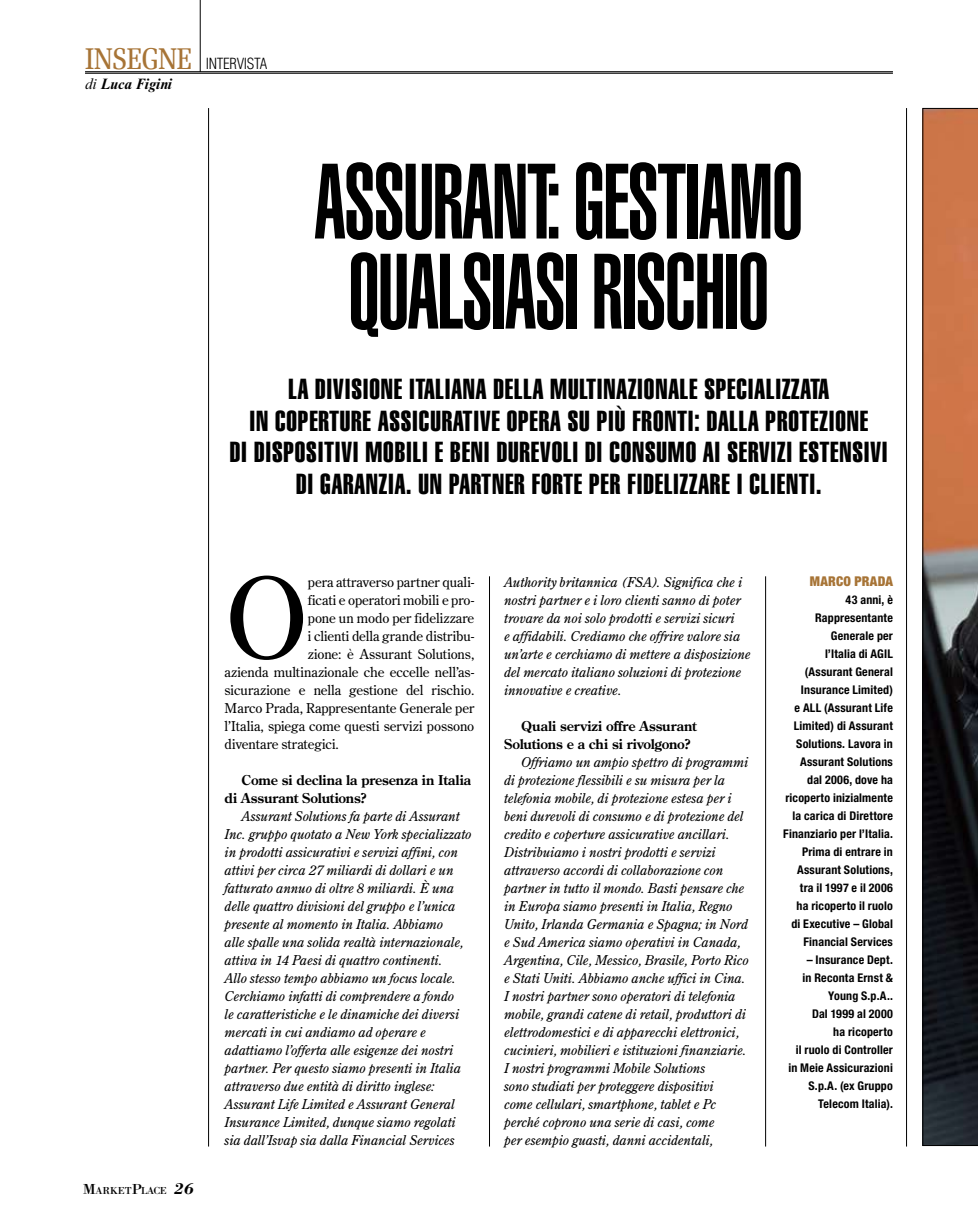
<style>
.page{position:relative;width:978px;height:1221px;background:#fff}
.page>*{position:absolute;margin:0;border:0;box-sizing:border-box;transform-origin:0 0}
.t1{font:111.9px "Century Old Style Std";color:#000}
.t2{font:105px/90px "Helvetica LT Std Ultra Comp";letter-spacing:-.02em;color:#000;text-align:center;scale:.9 1}
.t3{font:33px "Verona";color:#a77436}
.t4{font:28.5px/31.5px "Helvetica LT Std Extra Comp";letter-spacing:.03em;color:#000;text-align:center}
.t5{font:italic 700 15px "Times New Roman MT Std";color:#000}
.t6{font:300 condensed 15px "Helvetica LT Std";letter-spacing:-.02em;color:#000}
.t7{font:italic 13.5px/18px "Century Old Style Std";letter-spacing:-.005em;color:#000}
.t8{font:13.5px "Century Old Style Std";letter-spacing:-.005em;color:#000}
.t9{font:700 13.5px/18px "Century Old Style Std";letter-spacing:-.005em;color:#000}
.t10{font:900 condensed 13.5px "Helvetica Neue LT Std";letter-spacing:.015em;color:#a77436}
.t11{font:700 condensed 12px/18px "Helvetica Neue LT Std";letter-spacing:.015em;color:#000;text-align:right}
.t12{font:10.5px "Bodoni";color:#000}
.s1{font-weight:400}
.s2{font-size:15px}
.s3{font-weight:700;font-style:italic;font-size:16.5px}
</style>
<div class="page">
<hr style="left:200px;top:0;width:1px;height:72px;background:#000">
<hr style="left:85px;top:71px;width:808px;height:1px;background:#000">
<hr style="left:85px;top:73px;width:808px;height:1px;background:#000">
<svg style="left:923px;top:108px;width:55px;height:1037px"></svg>
<hr style="left:489px;top:576px;width:1px;height:570px;background:#000">
<hr style="left:906px;top:108px;width:1px;height:1038px;background:#000">
<hr style="left:208px;top:108px;width:1px;height:1038px;background:#000">
<hr style="left:765px;top:576px;width:1px;height:570px;background:#000">
<h3 class="t3" style="left:85px;top:39px;width:109px">insegne</h3>
<p class="t5" style="left:85px;top:74px;width:88px"><span class="s1">di</span> Luca Figini</p>
<p class="t6" style="left:206px;top:55px;width:63px">INTERVISTA</p>
<h2 class="t2" style="left:314px;top:158px;width:545px">ASSURANT: GESTIAMO<br>QUALSIASI RISCHIO</h2>
<p class="t4" style="left:230px;top:373px;width:659px">LA DIVISIONE ITALIANA DELLA MULTINAZIONALE SPECIALIZZATA<br>IN COPERTURE ASSICURATIVE OPERA SU PIÙ FRONTI: DALLA PROTEZIONE<br>DI DISPOSITIVI MOBILI E BENI DUREVOLI DI CONSUMO AI SERVIZI ESTENSIVI DI GARANZIA. UN PARTNER FORTE PER FIDELIZZARE I CLIENTI.</p>
<p class="t12" style="left:83px;top:1183px;width:112px"><span class="s2">M</span>ARKET<span class="s2">P</span>LACE <span class="s3">26</span></p>
<h1 class="t1" style="left:225px;top:546px;width:87px">O</h1>
<p class="t8" style="left:308px;top:573px;width:168px">pera attraverso partner quali-</p>
<p class="t8" style="left:308px;top:591px;width:168px">ficati e operatori mobili e pro-</p>
<p class="t8" style="left:308px;top:609px;width:168px">pone un modo per fidelizzare</p>
<p class="t8" style="left:308px;top:627px;width:168px">i clienti della grande distribu-</p>
<p class="t8" style="left:308px;top:645px;width:168px">zione: è Assurant Solutions,</p>
<p class="t8" style="left:225px;top:663px;width:251px">azienda multinazionale che eccelle nell’as-</p>
<p class="t8" style="left:225px;top:681px;width:251px">sicurazione e nella gestione del rischio.</p>
<p class="t8" style="left:225px;top:699px;width:251px">Marco Prada, Rappresentante Generale per</p>
<p class="t8" style="left:225px;top:717px;width:251px">l’Italia, spiega come questi servizi possono</p>
<p class="t8" style="left:225px;top:735px;width:116px">diventare strategici.</p>
<p class="t9" style="left:225px;top:770px;width:248px;text-indent:17px">Come si declina la presenza in Italia di Assurant Solutions?</p>
<p class="t7" style="left:225px;top:806px;width:248px;text-indent:17px">Assurant Solutions fa parte di Assurant Inc. gruppo quotato a New York specializzato in prodotti assicurativi e servizi affini, con attivi per circa 27 miliardi di dollari e un fatturato annuo di oltre 8 miliardi. È una delle quattro divisioni del gruppo e l’unica presente al momento in Italia. Abbiamo<br>alle spalle una solida realtà internazionale, attiva in 14 Paesi di quattro continenti.<br>Allo stesso tempo abbiamo un focus locale.<br>Cerchiamo infatti di comprendere a fondo<br>le caratteristiche e le dinamiche dei diversi mercati in cui andiamo ad operare e adattiamo l’offerta alle esigenze dei nostri partner. Per questo siamo presenti in Italia attraverso due entità di diritto inglese:<br>Assurant Life Limited e Assurant General Insurance Limited, dunque siamo regolati sia dall’Isvap sia dalla Financial Services</p>
<p class="t7" style="left:504px;top:572px;width:248px">Authority britannica (FSA). Significa che i nostri partner e i loro clienti sanno di poter trovare da noi solo prodotti e servizi sicuri<br>e affidabili. Crediamo che offrire valore sia un’arte e cerchiamo di mettere a disposizione del mercato italiano soluzioni di protezione innovative e creative.</p>
<p class="t9" style="left:504px;top:716px;width:194px;text-indent:17px">Quali servizi offre Assurant<br>Solutions e a chi si rivolgono?</p>
<p class="t7" style="left:504px;top:752px;width:246px;text-indent:17px">Offriamo un ampio spettro di programmi di protezione flessibili e su misura per la telefonia mobile, di protezione estesa per i beni durevoli di consumo e di protezione del credito e coperture assicurative ancillari.<br>Distribuiamo i nostri prodotti e servizi attraverso accordi di collaborazione con partner in tutto il mondo. Basti pensare che in Europa siamo presenti in Italia, Regno Unito, Irlanda Germania e Spagna; in Nord e Sud America siamo operativi in Canada, Argentina, Cile, Messico, Brasile, Porto Rico e Stati Uniti. Abbiamo anche uffici in Cina.<br>I nostri partner sono operatori di telefonia mobile, grandi catene di retail, produttori di elettrodomestici e di apparecchi elettronici, cucinieri, mobilieri e istituzioni finanziarie.<br>I nostri programmi Mobile Solutions<br>sono studiati per proteggere dispositivi<br>come cellulari, smartphone, tablet e Pc perché coprono una serie di casi, come<br>per esempio guasti, danni accidentali,</p>
<p class="t10" style="left:810px;top:573px;width:84px">MARCO PRADA</p>
<p class="t11" style="left:783px;top:590px;width:111px">43 anni, è<br>Rappresentante<br>Generale per<br>l’Italia di AGIL (Assurant General<br>Insurance Limited)<br>e ALL (Assurant Life<br>Limited) di Assurant<br>Solutions. Lavora in<br>Assurant Solutions dal 2006, dove ha ricoperto inizialmente la carica di Direttore<br>Finanziario per l’Italia.<br>Prima di entrare in<br>Assurant Solutions, tra il 1997 e il 2006<br>ha ricoperto il ruolo<br>di Executive – Global<br>Financial Services</p>
<p class="t11" style="left:788px;top:950px;width:106px">– Insurance Dept.<br>in Reconta Ernst &amp;<br>Young S.p.A..<br>Dal 1999 al 2000<br>ha ricoperto<br>il ruolo di Controller in Meie Assicurazioni<br>S.p.A. (ex Gruppo<br>Telecom Italia).</p>
</div>
